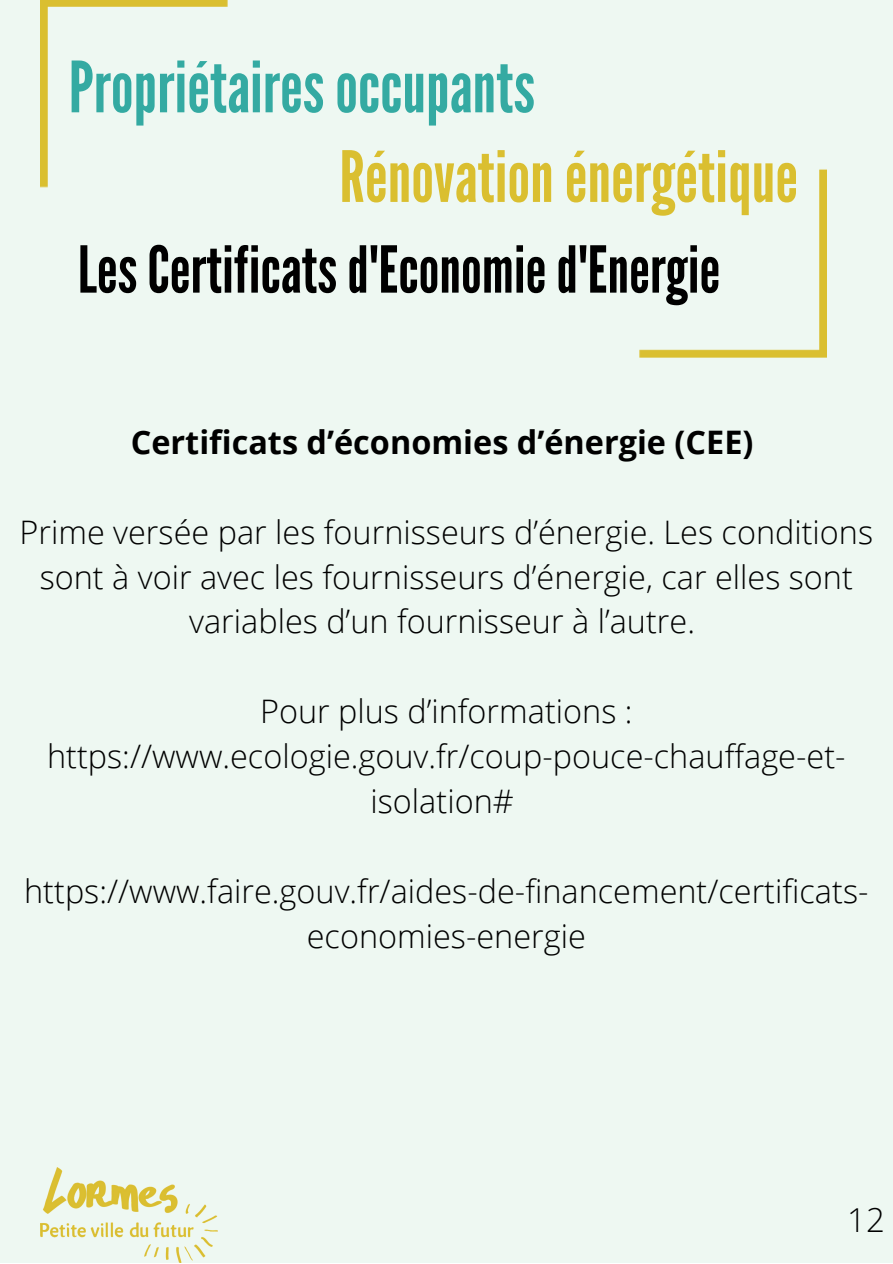
<style>
.page{position:relative;width:893px;height:1264px;background:#fff}
.page>*{position:absolute;margin:0;border:0;box-sizing:border-box;transform-origin:0 0}
.t1{font:70.5px "League Gothic";color:#34aaa2}
.t2{font:70.5px "League Gothic";color:#dabf30}
.t3{font:64.5px "League Gothic";color:#000}
.t4{font:300 33px "Open Sans";color:#000}
.t5{font:300 32.4px/45px "Open Sans";color:#000;text-align:center}
.t6{font:700 32.4px "Open Sans";color:#000}
</style>
<div class="page">
<div style="left:0;top:0;width:892px;height:1262px;background:#eef8f2"></div>
<img style="left:40px;top:0;width:786px;height:357px">
<img style="left:40px;top:1167px;width:177px;height:95px">
<p class="t1" style="left:69px;top:46px;width:468px">Propriétairesoccupants</p>
<p class="t2" style="left:339px;top:136px;width:460px">Rénovationénergétique</p>
<p class="t3" style="left:78px;top:232px;width:644px">LesCertificatsd'Economied'Energie</p>
<p class="t6" style="left:131px;top:419px;width:624px">Certificats d’économies d’énergie (CEE)</p>
<p class="t5" style="left:20px;top:508px;width:855px">Prime versée par les fournisseurs d’énergie. Les conditions sont à voir avec les fournisseurs d’énergie, car elles sont variables d’un fournisseur à l’autre.</p>
<p class="t5" style="left:260px;top:688px;width:374px">Pour plus d’informations :</p>
<p class="t5" style="left:47px;top:733px;width:800px">https://www.ecologie.gouv.fr/coup-pouce-chauffage-et&shy;isolation#</p>
<p class="t5" style="left:24px;top:868px;width:845px">https://www.faire.gouv.fr/aides-de-financement/certificats&shy;economies-energie</p>
<p class="t4" style="left:847px;top:1196px;width:39px">12</p>
</div>
